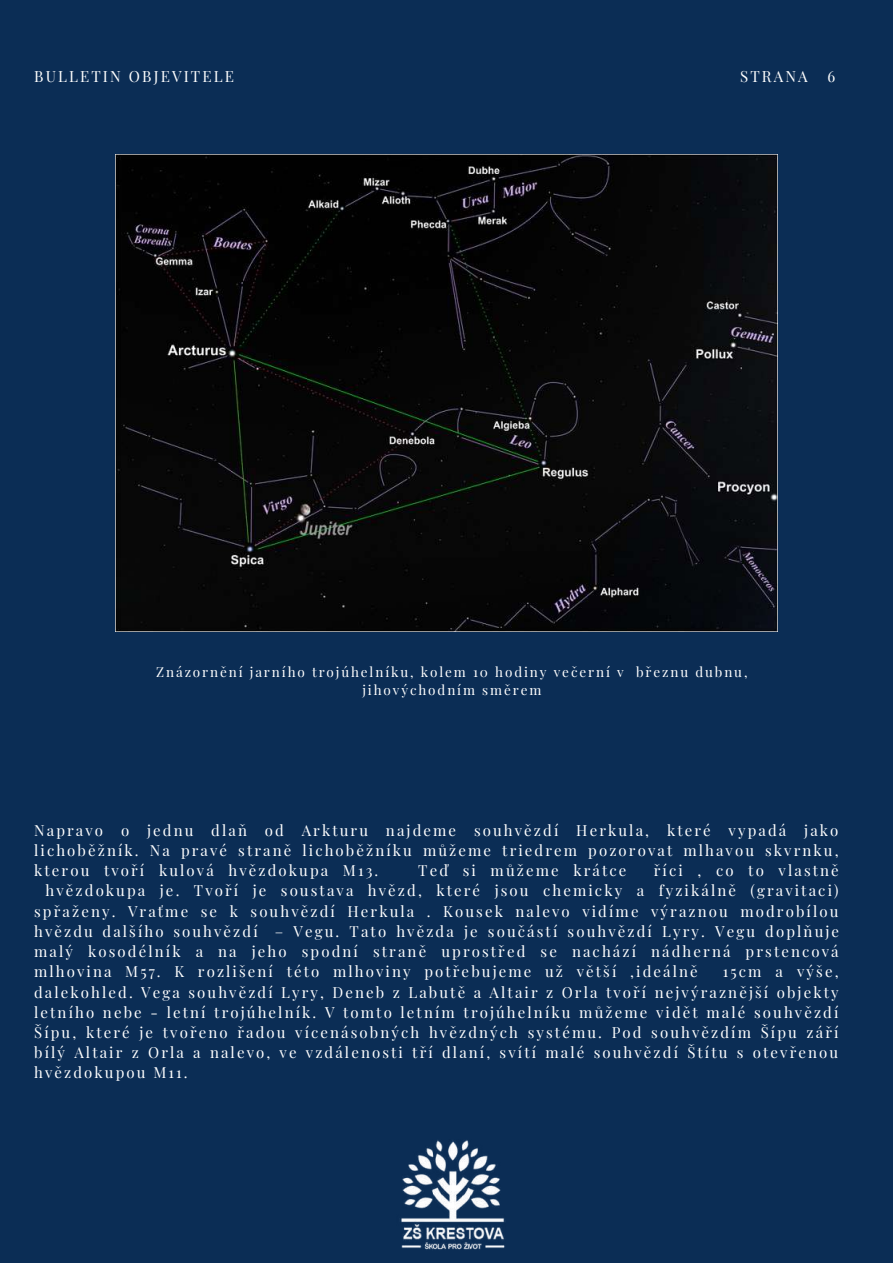
<style>
.page{position:relative;width:893px;height:1264px;background:#fff}
.page>*{position:absolute;margin:0;border:0;box-sizing:border-box;transform-origin:0 0}
.t1{font:15.15px "Playfair Display";letter-spacing:.14em;color:#fff}
.t2{font:15px/20.2px "Playfair Display";letter-spacing:.14em;color:#fff;text-align:justify}
.t3{font:13.5px/18px "Playfair Display";letter-spacing:.14em;color:#fff;text-align:center}
</style>
<div class="page">
<div style="left:0;top:0;width:892px;height:1262px;background:#0b2d55"></div>
<img style="left:115px;top:154px;width:662px;height:477px">
<img style="left:401px;top:1140px;width:104px;height:110px">
<p class="t1" style="left:34px;top:66px;width:201px">BULLETIN OBJEVITELE</p>
<p class="t1" style="left:740px;top:66px;width:69px">STRANA</p>
<p class="t1" style="left:827px;top:66px;width:9px">6</p>
<p class="t3" style="left:156px;top:663px;width:592px">Znázornění jarního trojúhelníku, kolem 10 hodiny večerní v březnu dubnu, jihovýchodním směrem</p>
<p class="t2" style="left:34px;top:819px;width:805px">Napravo o jednu dlaň od Arkturu najdeme souhvězdí Herkula, které vypadá jako lichoběžník. Na pravé straně lichoběžníku můžeme triedrem pozorovat mlhavou skvrnku, kterou tvoří kulová hvězdokupa M13.</p>
<p class="t2" style="left:418px;top:859px;width:210px">Teď si můžeme krátce</p>
<p class="t2" style="left:653px;top:859px;width:187px">říci , co to vlastně</p>
<p class="t2" style="left:46px;top:880px;width:794px">hvězdokupa je. Tvoří je soustava hvězd, které jsou chemicky a fyzikálně (gravitaci)</p>
<p class="t2" style="left:34px;top:900px;width:805px">spřaženy. Vraťme se k souhvězdí Herkula . Kousek nalevo vidíme výraznou modrobílou</p>
<p class="t2" style="left:34px;top:920px;width:806px">hvězdu dalšího souhvězdí – Vegu. Tato hvězda je součástí souhvězdí Lyry. Vegu doplňuje</p>
<p class="t2" style="left:34px;top:940px;width:806px">malý kosodélník a na jeho spodní straně uprostřed se nachází nádherná prstencová</p>
<p class="t2" style="left:34px;top:960px;width:665px">mlhovina M57. K rozlišení této mlhoviny potřebujeme už větší ,ideálně</p>
<p class="t2" style="left:34px;top:960px;width:806px;text-indent:688px">15cm a výše, dalekohled. Vega souhvězdí Lyry, Deneb z Labutě a Altair z Orla tvoří nejvýraznější objekty letního nebe - letní trojúhelník. V tomto letním trojúhelníku můžeme vidět malé souhvězdí Šípu, které je tvořeno řadou vícenásobných hvězdných systému. Pod souhvězdím Šípu září bílý Altair z Orla a nalevo, ve vzdálenosti tří dlaní, svítí malé souhvězdí Štítu s otevřenou hvězdokupou M11.</p>
</div>
